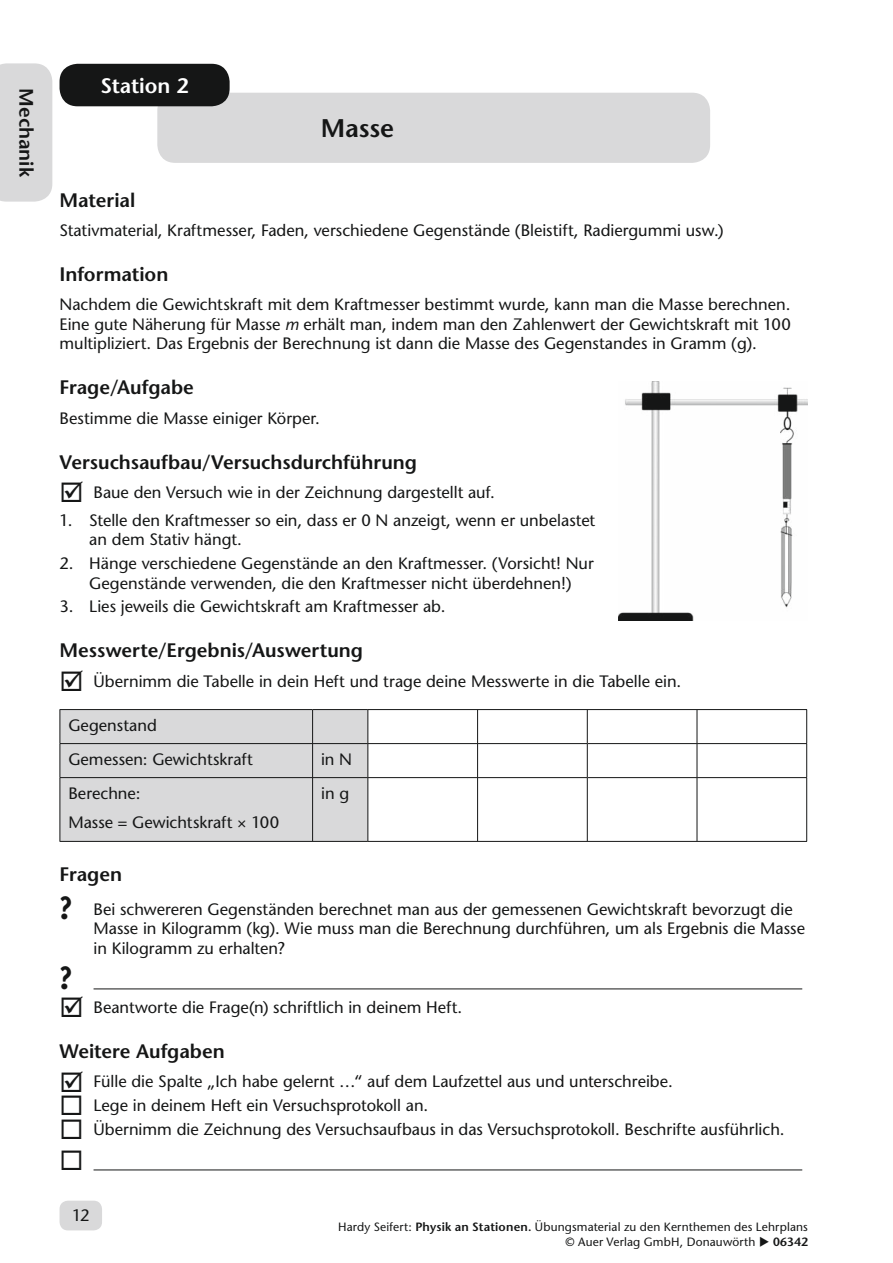
<style>
.page{position:relative;width:893px;height:1263px;background:#fff}
.page>*{position:absolute;margin:0;border:0;box-sizing:border-box;transform-origin:0 0}
.t1{font:27px "Hobo";color:#151616}
.t2{font:600 25.5px "Stone Sans";letter-spacing:-.005em;color:#151616}
.t3{font:600 21px "Stone Sans";color:#fff}
.t4{font:600 19.5px "Stone Sans";color:#151616}
.t5{font:16.5px/19.5px "Stone Sans";color:#151616}
.t6{font:12px/15px "Stone Sans";letter-spacing:.015em;color:#151616}
.t7{font:600 12px "Stone Sans";letter-spacing:.01em;color:#151616}
.s1{font-style:italic}
.s2{font-weight:600}
</style>
<div class="page">
<div style="left:60px;top:1201px;width:42px;height:29px;background:#d9d9da;border-radius:9px"></div>
<div style="left:157px;top:93px;width:553px;height:70px;background:#d9d9da;border-radius:18px"></div>
<div style="left:60px;top:64px;width:170px;height:42px;background:#151616;border-radius:18px"></div>
<div style="left:0;top:63px;width:52px;height:139px;background:#d9d9da"></div>
<div style="left:61px;top:710px;width:306px;height:131px;background:#d9d9da"></div>
<hr style="left:312px;top:710px;width:1px;height:33px;background:#151616">
<hr style="left:477px;top:710px;width:1px;height:33px;background:#151616">
<hr style="left:587px;top:710px;width:1px;height:33px;background:#151616">
<hr style="left:697px;top:710px;width:1px;height:33px;background:#151616">
<hr style="left:60px;top:743px;width:308px;height:1px;background:#151616">
<hr style="left:312px;top:744px;width:1px;height:33px;background:#151616">
<hr style="left:368px;top:743px;width:219px;height:1px;background:#151616">
<hr style="left:477px;top:744px;width:1px;height:33px;background:#151616">
<hr style="left:587px;top:743px;width:110px;height:1px;background:#151616">
<hr style="left:587px;top:744px;width:1px;height:33px;background:#151616">
<hr style="left:697px;top:743px;width:110px;height:1px;background:#151616">
<hr style="left:697px;top:744px;width:1px;height:33px;background:#151616">
<hr style="left:60px;top:777px;width:308px;height:1px;background:#151616">
<hr style="left:312px;top:778px;width:1px;height:63px;background:#151616">
<hr style="left:368px;top:777px;width:219px;height:1px;background:#151616">
<hr style="left:477px;top:778px;width:1px;height:63px;background:#151616">
<hr style="left:587px;top:777px;width:110px;height:1px;background:#151616">
<hr style="left:587px;top:778px;width:1px;height:63px;background:#151616">
<hr style="left:697px;top:777px;width:110px;height:1px;background:#151616">
<hr style="left:697px;top:778px;width:1px;height:63px;background:#151616">
<hr style="left:368px;top:709px;width:439px;height:1px;background:#151616">
<hr style="left:806px;top:710px;width:1px;height:33px;background:#151616">
<hr style="left:806px;top:744px;width:1px;height:33px;background:#151616">
<hr style="left:806px;top:778px;width:1px;height:63px;background:#151616">
<hr style="left:368px;top:841px;width:439px;height:1px;background:#151616">
<hr style="left:60px;top:709px;width:253px;height:1px;background:#151616">
<hr style="left:60px;top:710px;width:1px;height:33px;background:#151616">
<hr style="left:313px;top:709px;width:55px;height:1px;background:#151616">
<hr style="left:367px;top:710px;width:1px;height:33px;background:#151616">
<hr style="left:60px;top:744px;width:1px;height:33px;background:#151616">
<hr style="left:367px;top:744px;width:1px;height:33px;background:#151616">
<hr style="left:60px;top:778px;width:1px;height:63px;background:#151616">
<hr style="left:367px;top:778px;width:1px;height:63px;background:#151616">
<hr style="left:60px;top:841px;width:308px;height:1px;background:#151616">
<hr style="left:94px;top:988px;width:708px;height:1px;background:#151616">
<hr style="left:94px;top:1169px;width:708px;height:1px;background:#151616">
<img style="left:618px;top:381px;width:190px;height:240px">
<p class="t4" style="left:34px;top:88px;width:90px;rotate:90deg">Mechanik</p>
<p class="t3" style="left:101px;top:78px;width:90px">Station 2</p>
<h2 class="t2" style="left:321px;top:118px;width:75px">Masse</h2>
<p class="t4" style="left:60px;top:193px;width:77px">Material</p>
<p class="t5" style="left:60px;top:222px;width:666px">Stativmaterial, Kraftmesser, Faden, verschiedene Gegenstände (Bleistift, Radiergummi usw.)</p>
<p class="t4" style="left:60px;top:267px;width:110px">Information</p>
<p class="t5" style="left:60px;top:297px;width:733px;text-align:justify">Nachdem die Gewichtskraft mit dem Kraftmesser bestimmt wurde, kann man die Masse berechnen.<br>Eine gute Näherung für Masse <span class="s1">m</span> erhält man, indem man den Zahlenwert der Gewichtskraft mit 100 multipliziert. Das Ergebnis der Berechnung ist dann die Masse des Gegenstandes in Gramm (g).</p>
<p class="t4" style="left:60px;top:380px;width:136px">Frage/Aufgabe</p>
<p class="t5" style="left:60px;top:410px;width:262px">Bestimme die Masse einiger Körper.</p>
<p class="t4" style="left:60px;top:454px;width:359px">Versuchsaufbau/Versuchsdurchführung</p>
<p class="t5" style="left:94px;top:484px;width:403px">Baue den Versuch wie in der Zeichnung dargestellt auf.</p>
<p class="t5" style="left:89px;top:512px;width:508px;text-indent:-30px">1. Stelle den Kraftmesser so ein, dass er 0 N anzeigt, wenn er unbelastet an dem Stativ hängt.</p>
<p class="t5" style="left:60px;top:555px;width:536px;text-align:center">2. Hänge verschiedene Gegenstände an den Kraftmesser. (Vorsicht! Nur<br>Gegenstände verwenden, die den Kraftmesser nicht überdehnen!)</p>
<p class="t5" style="left:60px;top:599px;width:387px">3. Lies jeweils die Gewichtskraft am Kraftmesser ab.</p>
<p class="t4" style="left:60px;top:643px;width:305px">Messwerte/Ergebnis/Auswertung</p>
<p class="t5" style="left:94px;top:673px;width:589px">Übernimm die Tabelle in dein Heft und trage deine Messwerte in die Tabelle ein.</p>
<p class="t5" style="left:68px;top:710px;width:186px;line-height:34px">Gegenstand<br>Gemessen: Gewichtskraft</p>
<p class="t5" style="left:321px;top:751px;width:33px">in N</p>
<p class="t5" style="left:68px;top:780px;width:212px;line-height:29.2px">Berechne:<br>Masse = Gewichtskraft × 100</p>
<p class="t5" style="left:321px;top:785px;width:30px">in g</p>
<p class="t4" style="left:60px;top:866px;width:64px">Fragen</p>
<h1 class="t1" style="left:60px;top:894px;width:14px">?</h1>
<p class="t5" style="left:94px;top:901px;width:713px">Bei schwereren Gegenständen berechnet man aus der gemessenen Gewichtskraft bevorzugt die<br>Masse in Kilogramm (kg). Wie muss man die Berechnung durchführen, um als Ergebnis die Masse in Kilogramm zu erhalten?</p>
<h1 class="t1" style="left:60px;top:964px;width:14px">?</h1>
<p class="t5" style="left:94px;top:999px;width:370px">Beantworte die Frage(n) schriftlich in deinem Heft.</p>
<p class="t4" style="left:60px;top:1043px;width:167px">Weitere Aufgaben</p>
<p class="t5" style="left:94px;top:1071px;width:692px;line-height:23.7px">Fülle die Spalte „Ich habe gelernt …“ auf dem Laufzettel aus und unterschreibe.<br>Lege in deinem Heft ein Versuchsprotokoll an.<br>Übernimm die Zeichnung des Versuchsaufbaus in das Versuchsprotokoll. Beschrifte ausführlich.</p>
<p class="t5" style="left:72px;top:1207px;width:19px">12</p>
<p class="t6" style="left:566px;top:1220px;width:244px;text-indent:-228px">Hardy Seifert: <span class="s2">Physik an Stationen.</span> Übungsmaterial zu den Kernthemen des Lehrplans © Auer Verlag GmbH, Donauwörth</p>
<p class="t7" style="left:773px;top:1237px;width:36px">06342</p>
</div>
